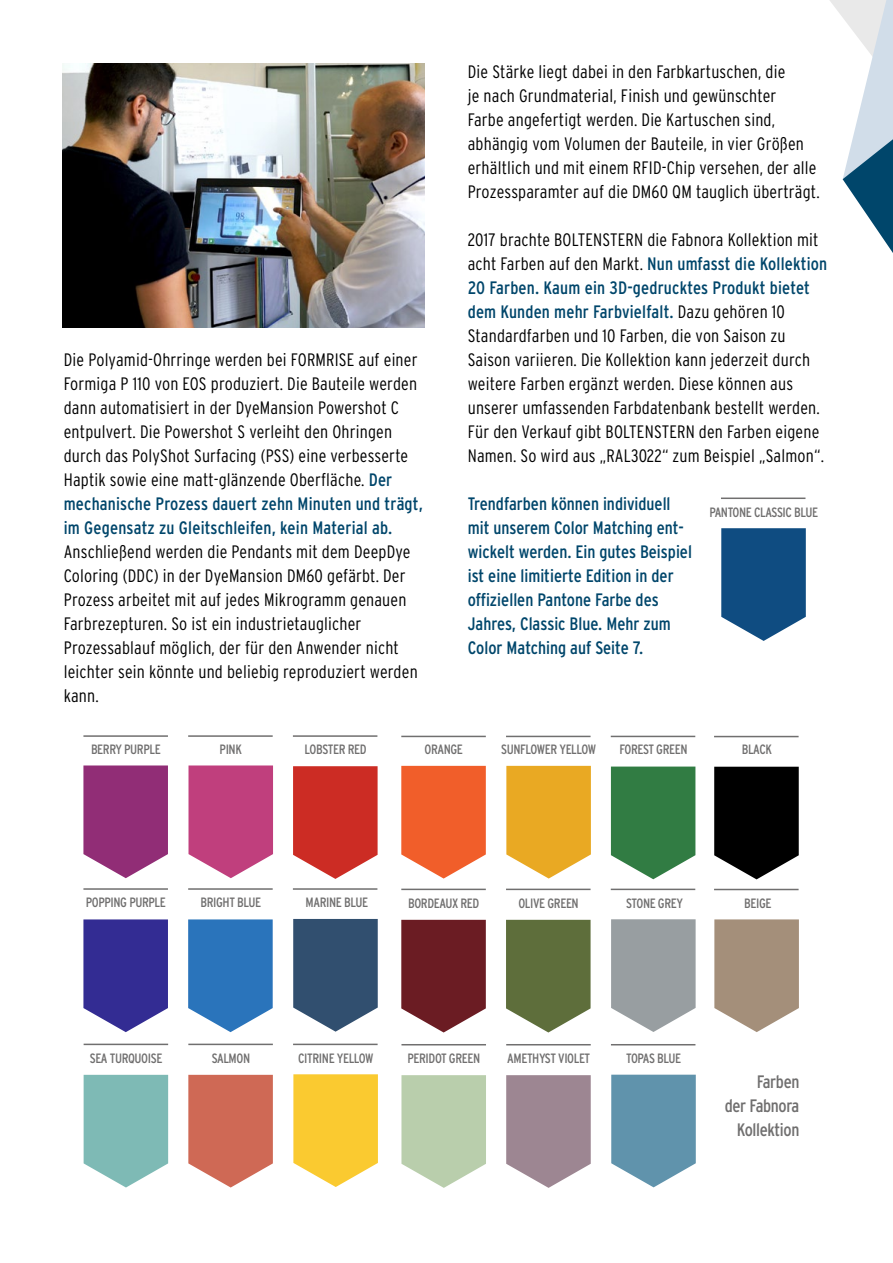
<style>
.page{position:relative;width:893px;height:1263px;background:#fff}
.page>*{position:absolute;margin:0;border:0;box-sizing:border-box;transform-origin:0 0}
.t1{font:300 18px/24px "Interstate Condensed";letter-spacing:.01em;color:#000}
.t2{font:18px/24px "Interstate Condensed";color:#00466b}
.t3{font:condensed 18px/24px "Interstate";letter-spacing:-.02em;color:#706f6f;text-align:right}
.t4{font:condensed 13.5px "Interstate";letter-spacing:-.03em;color:#706f6f}
.s1{font-weight:400;color:#00466b}
</style>
<div class="page">
<img style="left:63px;top:64px;width:361px;height:263px">
<svg style="left:830px;top:0;width:63px;height:253px"></svg>
<hr style="left:83px;top:735px;width:85px;height:2px;background:#706f6f">
<hr style="left:83px;top:888px;width:85px;height:2px;background:#706f6f">
<hr style="left:188px;top:735px;width:85px;height:2px;background:#706f6f">
<hr style="left:188px;top:888px;width:85px;height:2px;background:#706f6f">
<hr style="left:293px;top:735px;width:84px;height:2px;background:#706f6f">
<hr style="left:293px;top:888px;width:84px;height:2px;background:#706f6f">
<svg style="left:293px;top:919px;width:85px;height:113px;background:#48637f"></svg>
<svg style="left:83px;top:919px;width:85px;height:113px;background:#4a449f"></svg>
<svg style="left:188px;top:919px;width:85px;height:113px;background:#4283c2"></svg>
<svg style="left:83px;top:765px;width:85px;height:113px;background:#9d4485"></svg>
<svg style="left:188px;top:765px;width:85px;height:113px;background:#c7548b"></svg>
<svg style="left:293px;top:766px;width:85px;height:113px;background:#d1443c"></svg>
<hr style="left:84px;top:1044px;width:84px;height:1px;background:#706f6f">
<hr style="left:188px;top:1044px;width:85px;height:1px;background:#706f6f">
<hr style="left:293px;top:1044px;width:85px;height:1px;background:#706f6f">
<svg style="left:293px;top:1074px;width:85px;height:113px;background:#fad047"></svg>
<svg style="left:84px;top:1075px;width:84px;height:112px;background:#8bc1bc"></svg>
<svg style="left:188px;top:1075px;width:85px;height:112px;background:#d47967"></svg>
<hr style="left:401px;top:736px;width:85px;height:1px;background:#706f6f">
<hr style="left:401px;top:889px;width:85px;height:1px;background:#706f6f">
<hr style="left:506px;top:736px;width:85px;height:1px;background:#706f6f">
<hr style="left:506px;top:889px;width:85px;height:1px;background:#706f6f">
<hr style="left:611px;top:736px;width:84px;height:1px;background:#706f6f">
<hr style="left:611px;top:889px;width:84px;height:1px;background:#706f6f">
<svg style="left:611px;top:919px;width:85px;height:113px;background:#a3a9ab"></svg>
<svg style="left:401px;top:920px;width:85px;height:112px;background:#7a343a"></svg>
<svg style="left:506px;top:920px;width:85px;height:112px;background:#6f7d50"></svg>
<svg style="left:401px;top:766px;width:85px;height:112px;background:#f26f40"></svg>
<svg style="left:506px;top:766px;width:85px;height:112px;background:#ebb23a"></svg>
<svg style="left:611px;top:766px;width:84px;height:113px;background:#478a57"></svg>
<hr style="left:401px;top:1044px;width:85px;height:1px;background:#706f6f">
<hr style="left:506px;top:1044px;width:85px;height:1px;background:#706f6f">
<hr style="left:611px;top:1044px;width:84px;height:1px;background:#706f6f">
<svg style="left:611px;top:1075px;width:85px;height:112px;background:#719eb5"></svg>
<svg style="left:401px;top:1075px;width:85px;height:113px;background:#c0d3b5"></svg>
<svg style="left:506px;top:1075px;width:85px;height:113px;background:#a8939e"></svg>
<hr style="left:714px;top:736px;width:85px;height:1px;background:#706f6f">
<hr style="left:714px;top:889px;width:85px;height:1px;background:#706f6f">
<svg style="left:714px;top:919px;width:85px;height:113px;background:#ae9b89"></svg>
<svg style="left:714px;top:767px;width:85px;height:112px;background:#1b1b1b"></svg>
<hr style="left:721px;top:497px;width:84px;height:2px;background:#706f6f">
<svg style="left:721px;top:528px;width:85px;height:113px;background:#2a608f"></svg>
<p class="t1" style="left:64px;top:347px;width:361px">Die Polyamid-Ohrringe werden bei FORMRISE auf einer Formiga P 110 von EOS produziert. Die Bauteile werden dann automatisiert in der DyeMansion Powershot C entpulvert. Die Powershot S verleiht den Ohringen durch das PolyShot Surfacing (PSS) eine verbesserte Haptik sowie eine matt-glänzende Oberfläche. <span class="s1">Der mechanische Prozess dauert zehn Minuten und trägt, im Gegensatz zu Gleitschleifen, kein Material ab.</span></p>
<p class="t1" style="left:64px;top:539px;width:355px">Anschließend werden die Pendants mit dem DeepDye Coloring (DDC) in der DyeMansion DM60 gefärbt. Der Prozess arbeitet mit auf jedes Mikrogramm genauen Farbrezepturen. So ist ein industrietauglicher Prozessablauf möglich, der für den Anwender nicht leichter sein könnte und beliebig reproduziert werden kann.</p>
<p class="t1" style="left:468px;top:60px;width:353px">Die Stärke liegt dabei in den Farbkartuschen, die<br>je nach Grundmaterial, Finish und gewünschter<br>Farbe angefertigt werden. Die Kartuschen sind, abhängig vom Volumen der Bauteile, in vier Größen erhältlich und mit einem RFID-Chip versehen, der alle Prozessparamter auf die DM60 QM tauglich überträgt.</p>
<p class="t1" style="left:468px;top:228px;width:361px">2017 brachte BOLTENSTERN die Fabnora Kollektion mit acht Farben auf den Markt. <span class="s1">Nun umfasst die Kollektion 20 Farben. Kaum ein 3D-gedrucktes Produkt bietet dem Kunden mehr Farbvielfalt.</span> Dazu gehören 10<br>Standardfarben und 10 Farben, die von Saison zu Saison variieren. Die Kollektion kann jederzeit durch weitere Farben ergänzt werden. Diese können aus unserer umfassenden Farbdatenbank bestellt werden.<br>Für den Verkauf gibt BOLTENSTERN den Farben eigene Namen. So wird aus „RAL3022“ zum Beispiel „Salmon“.</p>
<p class="t2" style="left:468px;top:492px;width:226px">Trendfarben können individuell mit unserem Color Matching ent&shy;wickelt werden. Ein gutes Beispiel ist eine limitierte Edition in der offiziellen Pantone Farbe des<br>Jahres, Classic Blue. Mehr zum<br>Color Matching auf Seite 7.</p>
<p class="t4" style="left:709px;top:504px;width:110px">PANTONE CLASSIC BLUE</p>
<p class="t4" style="left:91px;top:741px;width:71px">BERRY PURPLE</p>
<p class="t4" style="left:220px;top:741px;width:24px">PINK</p>
<p class="t4" style="left:305px;top:741px;width:64px">LOBSTER RED</p>
<p class="t4" style="left:425px;top:742px;width:40px">ORANGE</p>
<p class="t4" style="left:501px;top:742px;width:96px">SUNFLOWER YELLOW</p>
<p class="t4" style="left:619px;top:742px;width:70px">FOREST GREEN</p>
<p class="t4" style="left:742px;top:742px;width:32px">BLACK</p>
<p class="t4" style="left:86px;top:895px;width:81px">POPPING PURPLE</p>
<p class="t4" style="left:200px;top:895px;width:62px">BRIGHT BLUE</p>
<p class="t4" style="left:306px;top:895px;width:64px">MARINE BLUE</p>
<p class="t4" style="left:408px;top:895px;width:73px">BORDEAUX RED</p>
<p class="t4" style="left:518px;top:895px;width:62px">OLIVE GREEN</p>
<p class="t4" style="left:626px;top:895px;width:58px">STONE GREY</p>
<p class="t4" style="left:744px;top:895px;width:29px">BEIGE</p>
<p class="t4" style="left:90px;top:1050px;width:74px">SEA TURQUOISE</p>
<p class="t4" style="left:212px;top:1050px;width:40px">SALMON</p>
<p class="t4" style="left:298px;top:1050px;width:77px">CITRINE YELLOW</p>
<p class="t4" style="left:407px;top:1051px;width:74px">PERIDOT GREEN</p>
<p class="t4" style="left:507px;top:1051px;width:85px">AMETHYST VIOLET</p>
<p class="t4" style="left:626px;top:1051px;width:57px">TOPAS BLUE</p>
<p class="t3" style="left:725px;top:1069px;width:76px">Farben<br>der Fabnora<br>Kollektion</p>
</div>
